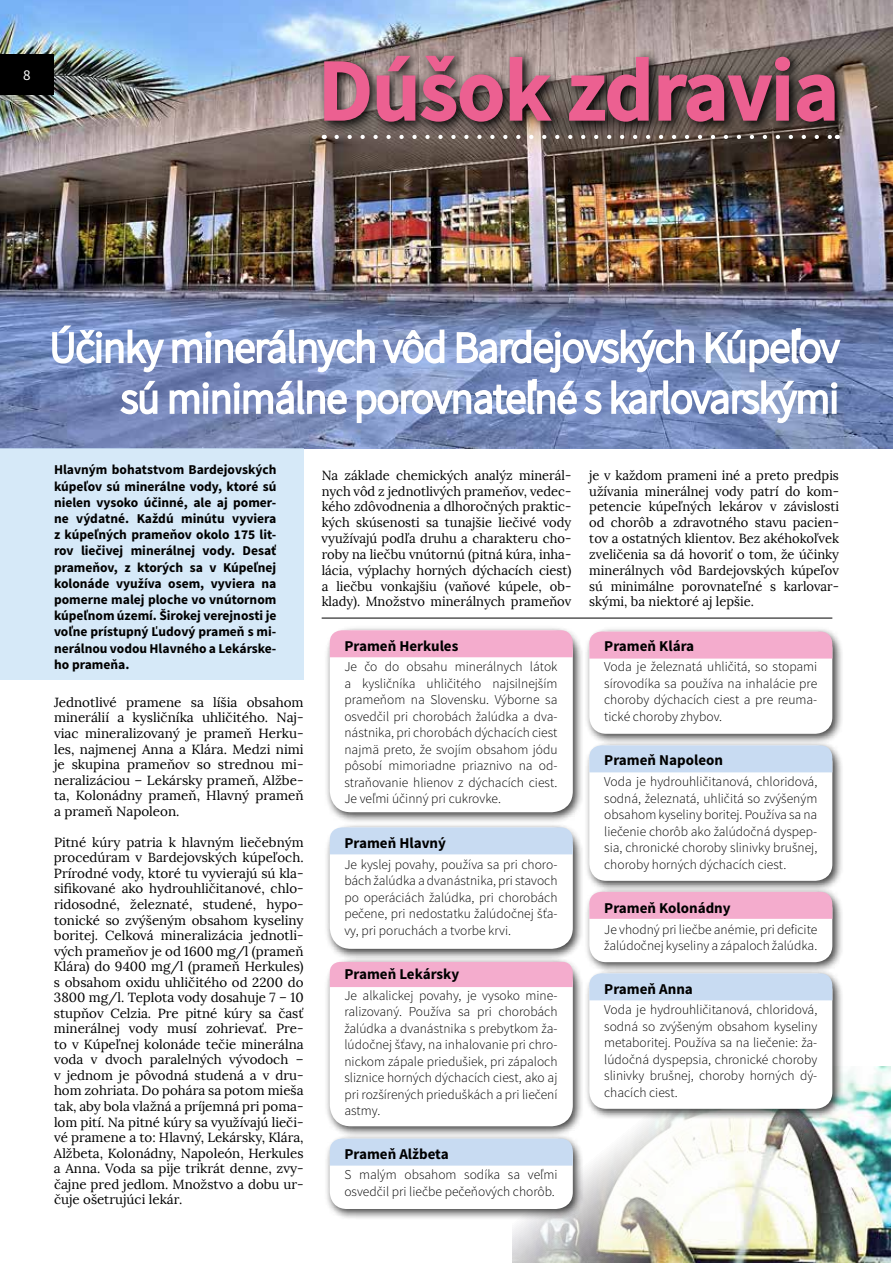
<style>
.page{position:relative;width:893px;height:1263px;background:#fff}
.page>*{position:absolute;margin:0;border:0;box-sizing:border-box;transform-origin:0 0}
.t1{font:600 86.25px "Source Sans Pro";color:#ec6091}
.t2{font:700 15px "Source Sans Pro";color:#000}
.t3{font:15px "Source Sans Pro";color:#fff}
.t4{font:300 13.5px/16.5px "Source Sans Pro";color:#000;text-align:justify}
.t5{font:700 13.5px/16.2px "Source Sans Pro";color:#000;text-align:justify}
.t6{font:13.2px/15.6px "Lora";color:#000;text-align:justify}
</style>
<div class="page">
<hr style="left:322px;top:618px;width:510px;height:1px;background:#000">
<img style="left:0;top:0;width:893px;height:448px">
<img style="left:512px;top:1066px;width:378px;height:197px">
<div style="left:0;top:448px;width:304px;height:231px;background:#d6e9f8"></div>
<div style="left:0;top:54px;width:54px;height:40px;background:#000"></div>
<svg style="left:51px;top:323px;width:47px;height:42px"></svg>
<div style="left:96px;top:331px;width:6px;height:7px;border:3px solid #fff;border-radius:50%"></div>
<div style="left:96px;top:340px;width:5px;height:23px;border:3px solid #fff"></div>
<div style="left:205px;top:331px;width:7px;height:7px;border:3px solid #fff;border-radius:50%"></div>
<div style="left:206px;top:340px;width:5px;height:23px;border:3px solid #fff"></div>
<svg style="left:104px;top:328px;width:100px;height:88px"></svg>
<div style="left:203px;top:382px;width:6px;height:7px;border:3px solid #fff;border-radius:50%"></div>
<div style="left:203px;top:390px;width:5px;height:24px;border:3px solid #fff"></div>
<svg style="left:211px;top:327px;width:632px;height:98px"></svg>
<div style="left:831px;top:382px;width:6px;height:7px;border:3px solid #fff;border-radius:50%"></div>
<div style="left:832px;top:390px;width:5px;height:24px;border:3px solid #fff"></div>
<svg style="left:318px;top:49px;width:530px;height:85px;background:#726661"></svg>
<svg style="left:323px;top:53px;width:231px;height:70px;background:#825a63"></svg>
<svg style="left:568px;top:56px;width:82px;height:67px;background:#7c535d"></svg>
<svg style="left:657px;top:55px;width:179px;height:68px;background:#6b474e"></svg>
<svg style="left:337px;top:135px;width:493px;height:4px"></svg>
<div style="left:325px;top:625px;width:259px;height:199px;background:#000;opacity:.75"></div>
<div style="left:330px;top:630px;width:243px;height:182px;background:#fff;border-radius:21px"></div>
<div style="left:330px;top:630px;width:243px;height:27px;background:#f4accd"></div>
<div style="left:325px;top:822px;width:259px;height:138px;background:#000;opacity:.75"></div>
<div style="left:330px;top:827px;width:243px;height:122px;background:#fff;border-radius:21px"></div>
<div style="left:325px;top:956px;width:259px;height:181px;background:#000;opacity:.75"></div>
<div style="left:330px;top:962px;width:243px;height:164px;background:#fff;border-radius:21px"></div>
<div style="left:584px;top:886px;width:260px;height:87px;background:#000;opacity:.75"></div>
<div style="left:589px;top:892px;width:243px;height:70px;background:#fff;border-radius:17px"></div>
<div style="left:584px;top:740px;width:260px;height:152px;background:#000;opacity:.75"></div>
<div style="left:589px;top:745px;width:243px;height:136px;background:#fff;border-radius:17px"></div>
<div style="left:584px;top:968px;width:260px;height:152px;background:#000;opacity:.75"></div>
<div style="left:589px;top:973px;width:243px;height:136px;background:#fff;border-radius:17px"></div>
<div style="left:584px;top:626px;width:260px;height:119px;background:#000;opacity:.75"></div>
<div style="left:589px;top:631px;width:243px;height:103px;background:#fff;border-radius:17px"></div>
<div style="left:325px;top:1133px;width:259px;height:87px;background:#000;opacity:.75"></div>
<div style="left:330px;top:1138px;width:243px;height:71px;background:#fff;border-radius:17px"></div>
<div style="left:330px;top:827px;width:243px;height:27px;background:#c8dbf2"></div>
<div style="left:330px;top:962px;width:243px;height:25px;background:#f4accd"></div>
<div style="left:330px;top:1138px;width:243px;height:27px;background:#c8dbf2"></div>
<svg style="left:589px;top:631px;width:243px;height:28px;background:#f3aece"></svg>
<div style="left:589px;top:745px;width:243px;height:27px;background:#c8dbf2"></div>
<div style="left:589px;top:973px;width:243px;height:27px;background:#c8dbf2"></div>
<div style="left:589px;top:892px;width:243px;height:27px;background:#f4accd"></div>
<p class="t3" style="left:23px;top:66px;width:9px">8</p>
<h1 class="t1" style="left:319px;top:36px;width:522px">Dúšok zdravia</h1>
<p class="t5" style="left:54px;top:462px;width:224px">Hlavným bohatstvom Bardejovských kúpeľov sú minerálne vody, ktoré sú nielen vysoko účinné, ale aj pomer&shy;ne výdatné. Každú minútu vyviera z kúpeľných prameňov okolo 175 lit&shy;rov liečivej minerálnej vody. Desať prameňov, z ktorých sa v Kúpeľnej kolonáde využíva osem, vyviera na pomerne malej ploche vo vnútornom kúpeľnom území. Širokej verejnosti je voľne prístupný Ľudový prameň s mi&shy;nerálnou vodou Hlavného a Lekárske&shy;ho prameňa.</p>
<p class="t6" style="left:54px;top:694px;width:251px">Jednotlivé pramene sa líšia obsahom minerálií a kysličníka uhličitého. Naj&shy;viac mineralizovaný je prameň Herku&shy;les, najmenej Anna a Klára. Medzi nimi je skupina prameňov so strednou mi&shy;neralizáciou – Lekársky prameň, Alžbe&shy;ta, Kolonádny prameň, Hlavný prameň a prameň Napoleon.</p>
<p class="t6" style="left:54px;top:834px;width:251px">Pitné kúry patria k hlavným liečebným procedúram v Bardejovských kúpeľoch.<br>Prírodné vody, ktoré tu vyvierajú sú kla&shy;sifikované ako hydrouhličitanové, chlo&shy;ridosodné, železnaté, studené, hypo&shy;tonické so zvýšeným obsahom kyseliny boritej. Celková mineralizácia jednotli&shy;vých prameňov je od 1600 mg/l (prameň Klára) do 9400 mg/l (prameň Herkules) s obsahom oxidu uhličitého od 2200 do 3800 mg/l. Teplota vody dosahuje 7 – 10 stupňov Celzia. Pre pitné kúry sa časť minerálnej vody musí zohrievať. Pre&shy;to v Kúpeľnej kolonáde tečie minerálna voda v dvoch paralelných vývodoch – v jednom je pôvodná studená a v dru&shy;hom zohriata. Do pohára sa potom mieša tak, aby bola vlažná a príjemná pri poma&shy;lom pití. Na pitné kúry sa využívajú lieči&shy;vé pramene a to: Hlavný, Lekársky, Klára, Alžbeta, Kolonádny, Napoleón, Herkules a Anna. Voda sa pije trikrát denne, zvy&shy;čajne pred jedlom. Množstvo a dobu ur&shy;čuje ošetrujúci lekár.</p>
<p class="t6" style="left:322px;top:467px;width:251px">Na základe chemických analýz minerál&shy;nych vôd z jednotlivých prameňov, vedec&shy;kého zdôvodnenia a dlhoročných praktic&shy;kých skúsenosti sa tunajšie liečivé vody využívajú podľa druhu a charakteru cho&shy;roby na liečbu vnútornú (pitná kúra, inha&shy;lácia, výplachy horných dýchacích ciest) a liečbu vonkajšiu (vaňové kúpele, ob&shy;klady). Množstvo minerálnych prameňov</p>
<p class="t6" style="left:589px;top:467px;width:251px">je v každom prameni iné a preto predpis užívania minerálnej vody patrí do kom&shy;petencie kúpeľných lekárov v závislosti od chorôb a zdravotného stavu pacien&shy;tov a ostatných klientov. Bez akéhokoľvek zveličenia sa dá hovoriť o tom, že účinky minerálnych vôd Bardejovských kúpeľov sú minimálne porovnateľné s karlovar&shy;skými, ba niektoré aj lepšie.</p>
<p class="t2" style="left:344px;top:636px;width:115px">Prameň Herkules</p>
<p class="t4" style="left:344px;top:659px;width:215px">Je čo do obsahu minerálnych látok a kysličníka uhličitého najsilnejším prameňom na Slovensku. Výborne sa osvedčil pri chorobách žalúdka a dva&shy;nástnika, pri chorobách dýchacích ciest najmä preto, že svojím obsahom jódu pôsobí mimoriadne priaznivo na od&shy;straňovanie hlienov z dýchacích ciest.<br>Je veľmi účinný pri cukrovke.</p>
<p class="t2" style="left:344px;top:833px;width:103px">Prameň Hlavný</p>
<p class="t4" style="left:344px;top:856px;width:215px">Je kyslej povahy, používa sa pri choro&shy;bách žalúdka a dvanástnika, pri stavoch po operáciách žalúdka, pri chorobách pečene, pri nedostatku žalúdočnej šťa&shy;vy, pri poruchách a tvorbe krvi.</p>
<p class="t2" style="left:344px;top:965px;width:116px">Prameň Lekársky</p>
<p class="t4" style="left:344px;top:987px;width:215px">Je alkalickej povahy, je vysoko mine&shy;ralizovaný. Používa sa pri chorobách žalúdka a dvanástnika s prebytkom ža&shy;lúdočnej šťavy, na inhalovanie pri chro&shy;nickom zápale priedušiek, pri zápaloch sliznice horných dýchacích ciest, ako aj pri rozšírených prieduškách a pri liečení astmy.</p>
<p class="t2" style="left:344px;top:1144px;width:106px">Prameň Alžbeta</p>
<p class="t4" style="left:344px;top:1166px;width:215px">S malým obsahom sodíka sa veľmi osvedčil pri liečbe pečeňových chorôb.</p>
<p class="t2" style="left:604px;top:636px;width:91px">Prameň Klára</p>
<p class="t4" style="left:604px;top:659px;width:215px">Voda je železnatá uhličitá, so stopami sírovodíka sa používa na inhalácie pre choroby dýchacích ciest a pre reuma&shy;tické choroby zhybov.</p>
<p class="t2" style="left:604px;top:751px;width:120px">Prameň Napoleon</p>
<p class="t4" style="left:604px;top:773px;width:215px">Voda je hydrouhličitanová, chloridová, sodná, železnatá, uhličitá so zvýšeným obsahom kyseliny boritej. Používa sa na liečenie chorôb ako žalúdočná dyspep&shy;sia, chronické choroby slinivky brušnej, choroby horných dýchacích ciest.</p>
<p class="t2" style="left:604px;top:899px;width:128px">Prameň Kolonádny</p>
<p class="t4" style="left:604px;top:921px;width:215px">Je vhodný pri liečbe anémie, pri deficite žalúdočnej kyseliny a zápaloch žalúdka.</p>
<p class="t2" style="left:604px;top:979px;width:90px">Prameň Anna</p>
<p class="t4" style="left:604px;top:1001px;width:215px">Voda je hydrouhličitanová, chloridová, sodná so zvýšeným obsahom kyseliny metaboritej. Používa sa na liečenie: ža&shy;lúdočná dyspepsia, chronické choroby slinivky brušnej, choroby horných dý&shy;chacích ciest.</p>
</div>
